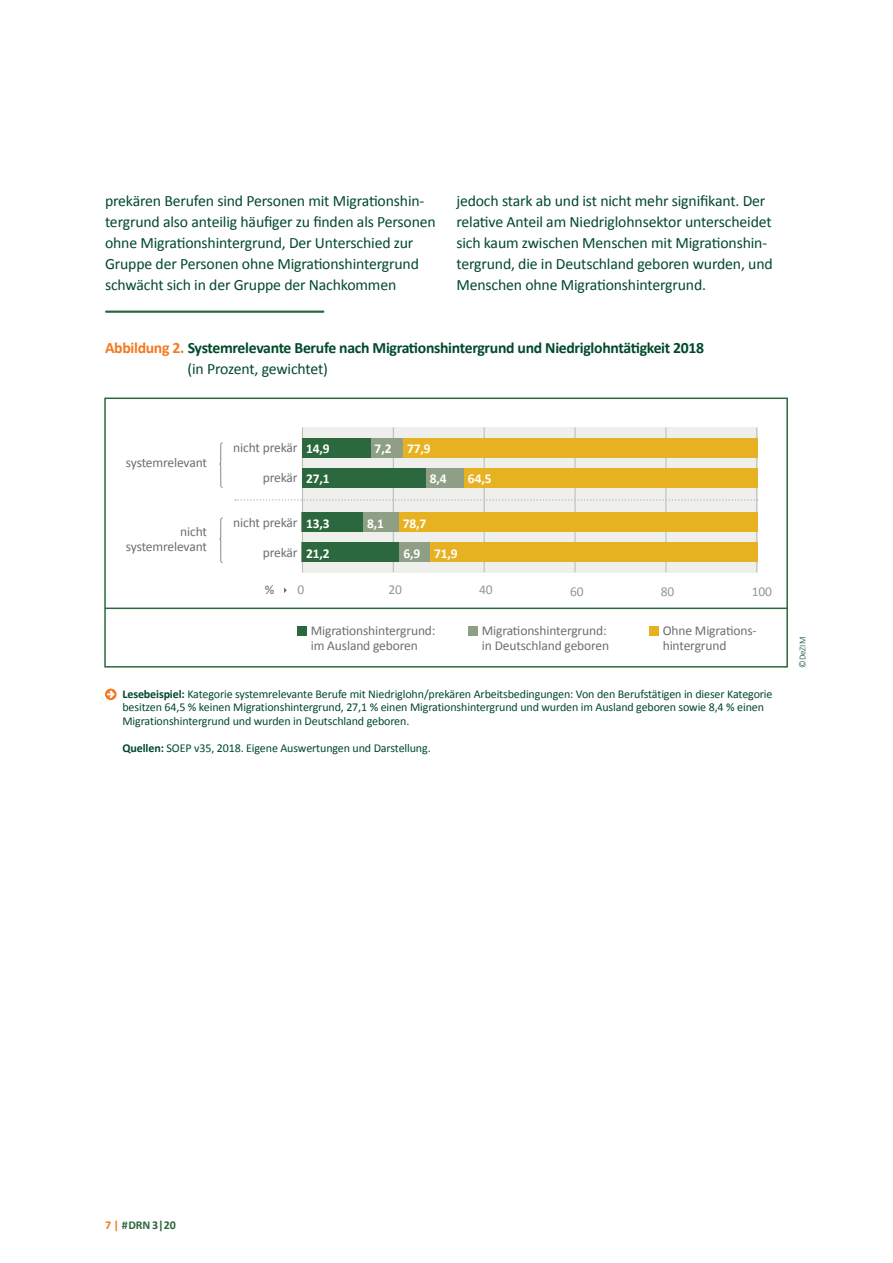
<style>
.page{position:relative;width:893px;height:1263px;background:#fff}
.page>*{position:absolute;margin:0;border:0;box-sizing:border-box;transform-origin:0 0}
.t1{font:15.75px/21px "Calibri";letter-spacing:-.01em;color:#00492b}
.t2{font:700 15.75px/21px "Calibri";letter-spacing:-.02em;color:#00492b}
.t3{font:13.5px/15px "Calibri";letter-spacing:-.01em;color:#6d6e71}
.t4{font:700 13.5px "Calibri";letter-spacing:-.01em;color:#fff}
.t5{font:13.5px "Calibri";letter-spacing:-.01em;color:#939598}
.t6{font:12px/13.5px "Calibri";letter-spacing:-.01em;color:#00492b}
.t7{font:700 12px "Calibri";color:#2b683d}
.t8{font:300 9px "Calibri";letter-spacing:-.015em;color:#00492b}
.s1{color:#f47920}
.s2{font-weight:400}
.s3{font-weight:700}
</style>
<div class="page">
<hr style="left:106px;top:310px;width:217px;height:3px;background:#2b683d">
<div style="left:302px;top:427px;width:455px;height:146px;background:#efefec"></div>
<hr style="left:484px;top:427px;width:1px;height:145px;background:#bcbec0">
<hr style="left:756px;top:427px;width:1px;height:145px;background:#bcbec0">
<hr style="left:393px;top:427px;width:1px;height:145px;background:#bcbec0">
<hr style="left:665px;top:427px;width:1px;height:145px;background:#bcbec0">
<hr style="left:302px;top:427px;width:1px;height:145px;background:#bcbec0">
<hr style="left:574px;top:427px;width:2px;height:145px;background:#bcbec0">
<svg style="left:235px;top:499px;width:523px;height:2px"></svg>
<div style="left:302px;top:438px;width:455px;height:19px;background:#e7b222"></div>
<div style="left:302px;top:468px;width:455px;height:19px;background:#e7b222"></div>
<div style="left:302px;top:513px;width:455px;height:19px;background:#e7b222"></div>
<div style="left:302px;top:543px;width:455px;height:19px;background:#e7b222"></div>
<div style="left:302px;top:438px;width:101px;height:19px;background:#8e9f85"></div>
<div style="left:302px;top:513px;width:97px;height:19px;background:#8e9f85"></div>
<div style="left:302px;top:543px;width:128px;height:19px;background:#8e9f85"></div>
<div style="left:302px;top:468px;width:162px;height:19px;background:#8e9f85"></div>
<div style="left:302px;top:438px;width:68px;height:19px;background:#2b683d"></div>
<div style="left:302px;top:513px;width:61px;height:19px;background:#2b683d"></div>
<div style="left:302px;top:543px;width:96px;height:19px;background:#2b683d"></div>
<div style="left:302px;top:468px;width:123px;height:19px;background:#2b683d"></div>
<div style="left:297px;top:626px;width:9px;height:9px;background:#2b683d"></div>
<div style="left:469px;top:626px;width:9px;height:9px;background:#8e9f85"></div>
<div style="left:649px;top:626px;width:9px;height:9px;background:#e7b222"></div>
<svg style="left:219px;top:518px;width:4px;height:45px"></svg>
<svg style="left:219px;top:442px;width:4px;height:45px"></svg>
<svg style="left:284px;top:587px;width:3px;height:6px"></svg>
<div style="left:104px;top:397px;width:684px;height:270px;border:2px solid #2b683d"></div>
<hr style="left:105px;top:607px;width:682px;height:2px;background:#2b683d">
<svg style="left:105px;top:688px;width:12px;height:12px"></svg>
<p class="t1" style="left:105px;top:189px;width:332px">prekären Berufen sind Personen mit Migrationshin&shy;tergrund also anteilig häufiger zu finden als Personen ohne Migrationshintergrund, Der Unterschied zur Gruppe der Personen ohne Migrationshintergrund schwächt sich in der Gruppe der Nachkommen</p>
<p class="t1" style="left:456px;top:189px;width:318px">jedoch stark ab und ist nicht mehr signifikant. Der relative Anteil am Niedriglohnsektor unterscheidet sich kaum zwischen Menschen mit Migrationshin&shy;tergrund, die in Deutschland geboren wurden, und Menschen ohne Migrationshintergrund.</p>
<p class="t2" style="left:188px;top:336px;width:518px;text-indent:-82px"><span class="s1">Abbildung 2.</span> Systemrelevante Berufe nach Migrationshintergrund und Niedriglohntätigkeit 2018 <span class="s2">(in Prozent, gewichtet)</span></p>
<p class="t3" style="left:126px;top:455px;width:83px">systemrelevant</p>
<p class="t3" style="left:126px;top:523px;width:83px;text-align:right">nicht systemrelevant</p>
<p class="t3" style="left:233px;top:439px;width:66px">nicht prekär</p>
<p class="t3" style="left:263px;top:469px;width:36px">prekär</p>
<p class="t3" style="left:233px;top:514px;width:66px">nicht prekär</p>
<p class="t3" style="left:263px;top:544px;width:36px">prekär</p>
<p class="t4" style="left:306px;top:440px;width:25px">14,9</p>
<p class="t4" style="left:306px;top:470px;width:25px">27,1</p>
<p class="t4" style="left:306px;top:515px;width:25px">13,3</p>
<p class="t4" style="left:306px;top:545px;width:25px">21,2</p>
<p class="t4" style="left:375px;top:440px;width:18px">7,2</p>
<p class="t4" style="left:407px;top:440px;width:25px">77,9</p>
<p class="t4" style="left:430px;top:470px;width:18px">8,4</p>
<p class="t4" style="left:468px;top:470px;width:25px">64,5</p>
<p class="t4" style="left:367px;top:515px;width:18px">8,1</p>
<p class="t4" style="left:403px;top:515px;width:25px">78,7</p>
<p class="t4" style="left:404px;top:545px;width:18px">6,9</p>
<p class="t4" style="left:434px;top:545px;width:25px">71,9</p>
<p class="t3" style="left:265px;top:582px;width:11px">%</p>
<p class="t5" style="left:297px;top:581px;width:8px">0</p>
<p class="t5" style="left:388px;top:581px;width:15px">20</p>
<p class="t5" style="left:479px;top:581px;width:15px">40</p>
<p class="t5" style="left:570px;top:583px;width:15px">60</p>
<p class="t5" style="left:661px;top:583px;width:15px">80</p>
<p class="t5" style="left:752px;top:583px;width:22px">100</p>
<p class="t3" style="left:311px;top:622px;width:126px">Migrationshintergrund: im Ausland geboren</p>
<p class="t3" style="left:482px;top:622px;width:129px">Migrationshintergrund: in Deutschland geboren</p>
<p class="t3" style="left:663px;top:622px;width:94px">Ohne Migrations&shy;hintergrund</p>
<p class="t6" style="left:122px;top:686px;width:652px"><span class="s3">Lesebeispiel:</span> Kategorie systemrelevante Berufe mit Niedriglohn/prekären Arbeitsbedingungen: Von den Berufstätigen in dieser Kategorie besitzen 64,5 % keinen Migrationshintergrund, 27,1 % einen Migrationshintergrund und wurden im Ausland geboren sowie 8,4 % einen<br>Migrationshintergrund und wurden in Deutschland geboren.</p>
<p class="t6" style="left:122px;top:740px;width:310px"><span class="s3">Quellen:</span> SOEP v35, 2018. Eigene Auswertungen und Darstellung.</p>
<p class="t8" style="left:797px;top:667px;width:32px;rotate:-90deg">©DeZIM</p>
<p class="t7" style="left:105px;top:1217px;width:72px"><span class="s1">7 |</span> #DRN 3|20</p>
</div>
